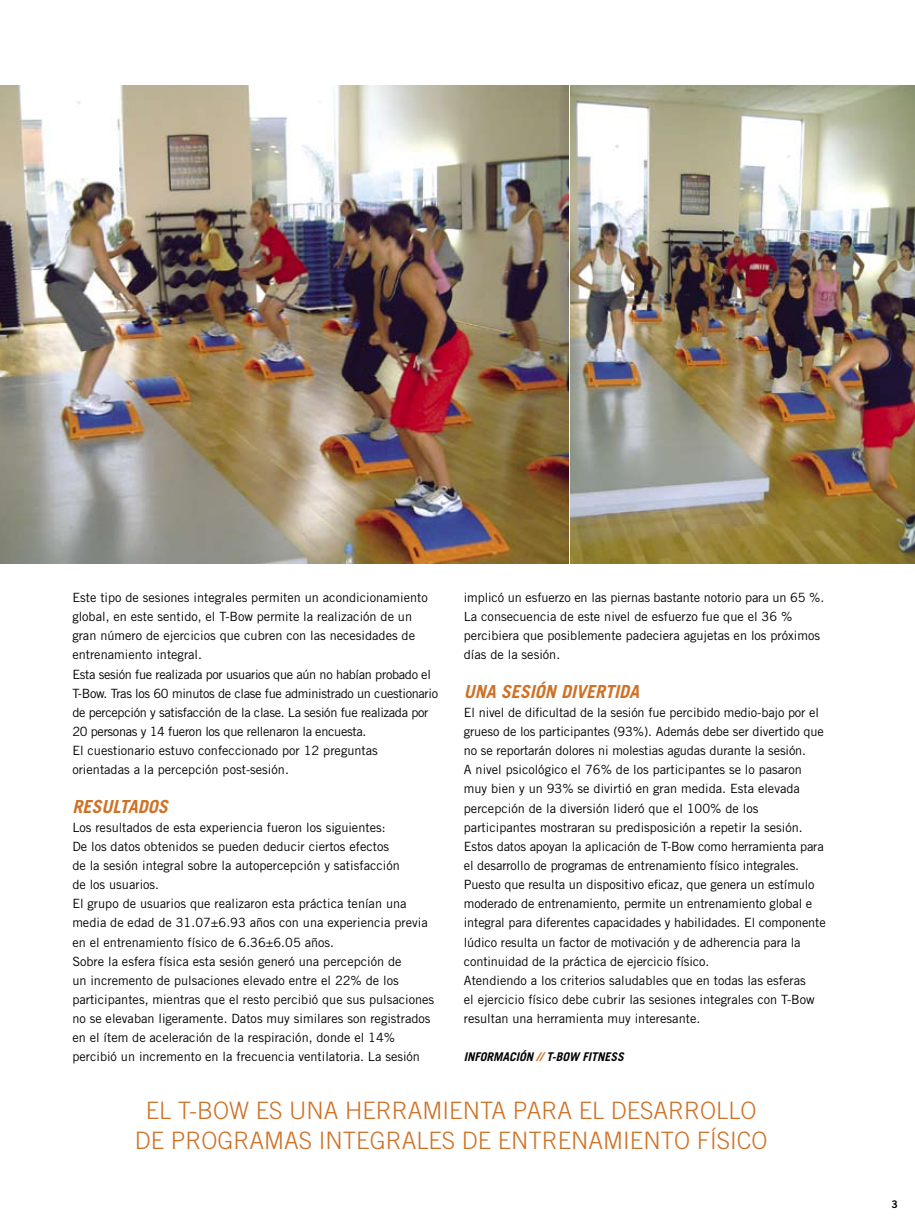
<style>
.page{position:relative;width:915px;height:1221px;background:#fff}
.page>*{position:absolute;margin:0;border:0;box-sizing:border-box;transform-origin:0 0}
.t1{font:300 24px/30px "Trade Gothic";color:#cf7126;text-align:center}
.t2{font:italic 700 18px "Trade Gothic";color:#cf7126}
.t3{font:12.75px/19.2px "Trade Gothic";color:#000}
.t4{font:italic 700 12px "Trade Gothic";color:#000}
.s1{color:#cf7126}
</style>
<div class="page">
<img style="left:0;top:85px;width:568px;height:478px">
<img style="left:570px;top:85px;width:344px;height:478px">
<p class="t3" style="left:72px;top:587px;width:367px">Este tipo de sesiones integrales permiten un acondicionamiento global, en este sentido, el T-Bow permite la realización de un gran número de ejercicios que cubren con las necesidades de entrenamiento integral.<br>Esta sesión fue realizada por usuarios que aún no habían probado el T-Bow. Tras los 60 minutos de clase fue administrado un cuestionario de percepción y satisfacción de la clase. La sesión fue realizada por 20 personas y 14 fueron los que rellenaron la encuesta.<br>El cuestionario estuvo confeccionado por 12 preguntas orientadas a la percepción post-sesión.</p>
<h2 class="t2" style="left:72px;top:795px;width:87px">RES ULTA DOS</h2>
<p class="t3" style="left:72px;top:817px;width:363px">Los resultados de esta experiencia fueron los siguientes:<br>De los datos obtenidos se pueden deducir ciertos efectos<br>de la sesión integral sobre la autopercepción y satisfacción<br>de los usuarios.<br>El grupo de usuarios que realizaron esta práctica tenían una media de edad de 31.07±6.93 años con una experiencia previa en el entrenamiento físico de 6.36±6.05 años.<br>Sobre la esfera física esta sesión generó una percepción de<br>un incremento de pulsaciones elevado entre el 22% de los participantes, mientras que el resto percibió que sus pulsaciones no se elevaban ligeramente. Datos muy similares son registrados en el ítem de aceleración de la respiración, donde el 14% percibió un incremento en la frecuencia ventilatoria. La sesión</p>
<p class="t3" style="left:463px;top:587px;width:362px">implicó un esfuerzo en las piernas bastante notorio para un 65 %.<br>La consecuencia de este nivel de esfuerzo fue que el 36 % percibiera que posiblemente padeciera agujetas en los próximos días de la sesión.</p>
<h2 class="t2" style="left:463px;top:680px;width:12px">UNA</h2>
<h2 class="t2" style="left:500px;top:680px;width:139px">SES IÓN DIVERTIDA</h2>
<p class="t3" style="left:463px;top:702px;width:363px">El nivel de dificultad de la sesión fue percibido medio-bajo por el grueso de los participantes (93%). Además debe ser divertido que no se reportarán dolores ni molestias agudas durante la sesión.<br>A nivel psicológico el 76% de los participantes se lo pasaron muy bien y un 93% se divirtió en gran medida. Esta elevada percepción de la diversión lideró que el 100% de los participantes mostraran su predisposición a repetir la sesión.<br>Estos datos apoyan la aplicación de T-Bow como herramienta para el desarrollo de programas de entrenamiento físico integrales.<br>Puesto que resulta un dispositivo eficaz, que genera un estímulo moderado de entrenamiento, permite un entrenamiento global e integral para diferentes capacidades y habilidades. El componente lúdico resulta un factor de motivación y de adherencia para la continuidad de la práctica de ejercicio físico.<br>Atendiendo a los criterios saludables que en todas las esferas<br>el ejercicio físico debe cubrir las sesiones integrales con T-Bow resultan una herramienta muy interesante.</p>
<p class="t4" style="left:463px;top:1049px;width:135px">INFORMACIÓN <span class="s1">//</span> T-BOW FITNESS</p>
<h1 class="t1" style="left:135px;top:1094px;width:634px">EL T-BOW ES UNA HERRAMIENTA PARA EL DESARROLLO<br>DE PROGRAMAS INTEGRALES DE ENTRENAMIENTO FÍSICO</h1>
</div>
